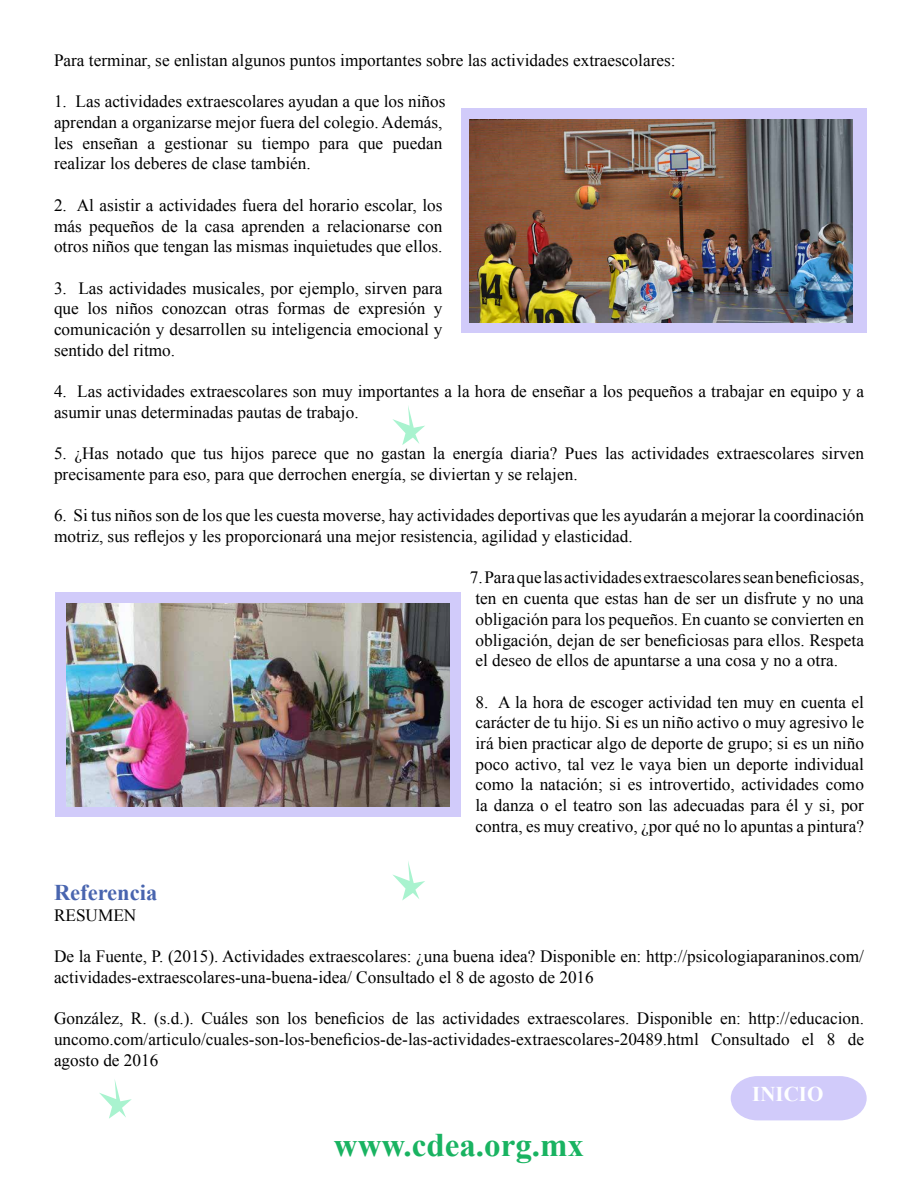
<style>
.page{position:relative;width:918px;height:1188px;background:#fff}
.page>*{position:absolute;margin:0;border:0;box-sizing:border-box;transform-origin:0 0}
.t1{font:700 33px "Times New Roman";color:#19b361}
.t2{font:700 22.5px "Times New Roman";color:#4965af}
.t3{font:700 21px "Times New Roman";color:#feffff}
.t4{font:17.25px/20.7px "Times New Roman";color:#000}
</style>
<div class="page">
<svg style="left:392px;top:406px;width:33px;height:39px"></svg>
<svg style="left:731px;top:1076px;width:136px;height:44px;background:#d4cffa"></svg>
<div style="left:461px;top:108px;width:406px;height:225px;background:#d1cbfa"></div>
<div style="left:55px;top:592px;width:406px;height:225px;background:#d1cbfa"></div>
<svg style="left:392px;top:861px;width:33px;height:40px"></svg>
<svg style="left:99px;top:1079px;width:33px;height:40px"></svg>
<img style="left:470px;top:120px;width:383px;height:202px">
<img style="left:66px;top:604px;width:383px;height:202px">
<p class="t4" style="left:54px;top:50px;width:623px">Para terminar, se enlistan algunos puntos importantes sobre las actividades extraescolares:</p>
<p class="t4" style="left:54px;top:91px;width:393px">1. Las actividades extraescolares ayudan a que los niños aprendan a organizarse mejor fuera del colegio. Además, les enseñan a gestionar su tiempo para que puedan realizar los deberes de clase también.</p>
<p class="t4" style="left:54px;top:194px;width:390px;text-align:justify">2. Al asistir a actividades fuera del horario escolar, los más pequeños de la casa aprenden a relacionarse con otros niños que tengan las mismas inquietudes que ellos.</p>
<p class="t4" style="left:54px;top:277px;width:390px;text-align:justify">3. Las actividades musicales, por ejemplo, sirven para que los niños conozcan otras formas de expresión y comunicación y desarrollen su inteligencia emocional y sentido del ritmo.</p>
<p class="t4" style="left:54px;top:381px;width:812px">4. Las actividades extraescolares son muy importantes a la hora de enseñar a los pequeños a trabajar en equipo y a asumir unas determinadas pautas de trabajo.</p>
<p class="t4" style="left:54px;top:443px;width:812px">5. ¿Has notado que tus hijos parece que no gastan la energía diaria? Pues las actividades extraescolares sirven precisamente para eso, para que derrochen energía, se diviertan y se relajen.</p>
<p class="t4" style="left:54px;top:505px;width:812px">6. Si tus niños son de los que les cuesta moverse, hay actividades deportivas que les ayudarán a mejorar la coordinación motriz, sus reflejos y les proporcionará una mejor resistencia, agilidad y elasticidad.</p>
<p class="t4" style="left:476px;top:567px;width:390px;text-align:justify;text-indent:-6px">7. Para que las actividades extraescolares sean beneficiosas, ten en cuenta que estas han de ser un disfrute y no una obligación para los pequeños. En cuanto se convierten en obligación, dejan de ser beneficiosas para ellos. Respeta el deseo de ellos de apuntarse a una cosa y no a otra.</p>
<p class="t4" style="left:476px;top:691px;width:390px;text-align:justify">8. A la hora de escoger actividad ten muy en cuenta el carácter de tu hijo. Si es un niño activo o muy agresivo le irá bien practicar algo de deporte de grupo; si es un niño poco activo, tal vez le vaya bien un deporte individual como la natación; si es introvertido, actividades como la danza o el teatro son las adecuadas para él y si, por contra, es muy creativo, ¿por qué no lo apuntas a pintura?</p>
<h2 class="t2" style="left:54px;top:877px;width:105px">Referencia</h2>
<p class="t4" style="left:54px;top:905px;width:84px">RESUMEN</p>
<p class="t4" style="left:54px;top:946px;width:812px">De la Fuente, P. (2015). Actividades extraescolares: ¿una buena idea? Disponible en: http://psicologiaparaninos.com/ actividades-extraescolares-una-buena-idea/ Consultado el 8 de agosto de 2016</p>
<p class="t4" style="left:54px;top:1008px;width:812px;text-align:justify">González, R. (s.d.). Cuáles son los beneficios de las actividades extraescolares. Disponible en: http://educacion. uncomo.com/articulo/cuales-son-los-beneficios-de-las-actividades-extraescolares-20489.html Consultado el 8 de agosto de 2016</p>
<p class="t3" style="left:752px;top:1080px;width:73px">INICIO</p>
<h1 class="t1" style="left:334px;top:1122px;width:252px">www.cdea.org.mx</h1>
</div>
